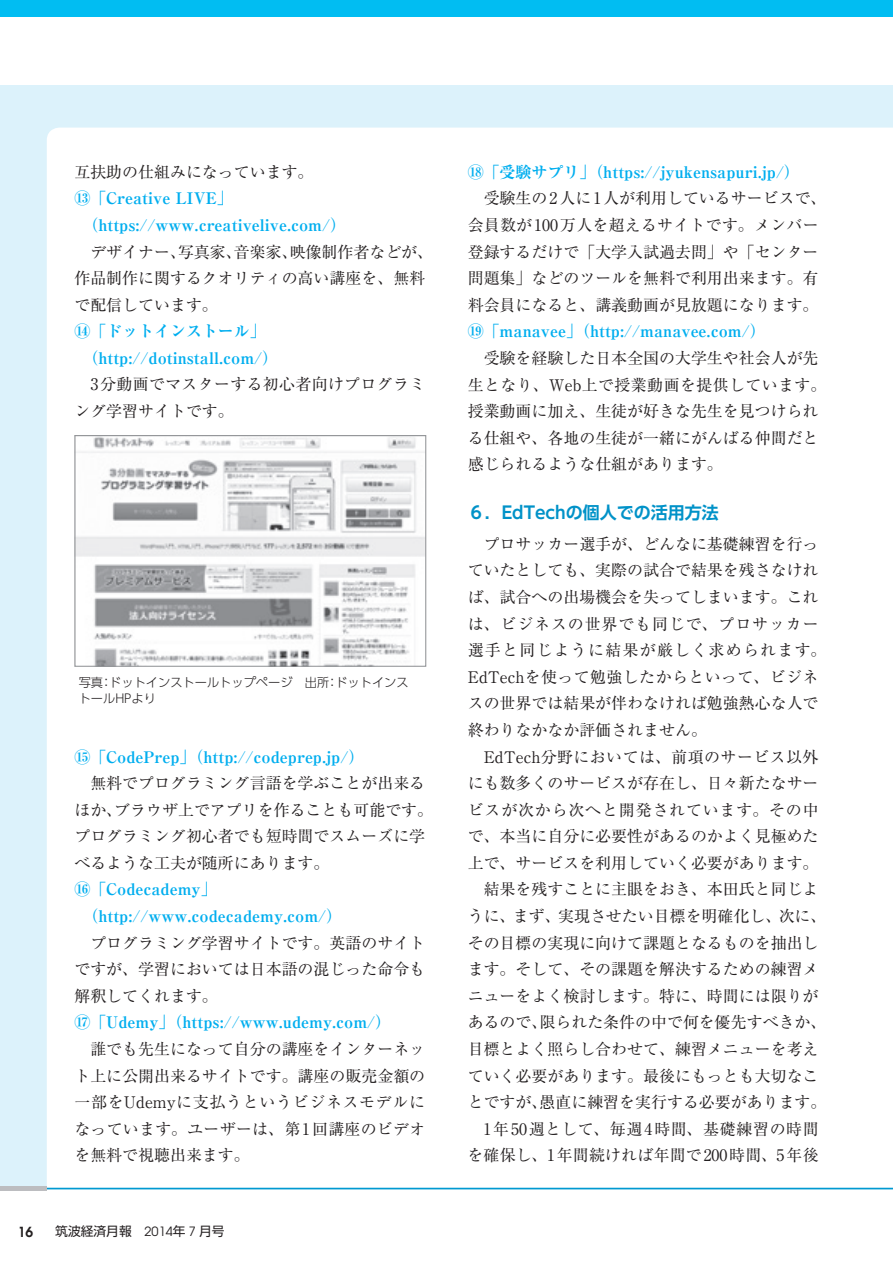
<style>
.page{position:relative;width:893px;height:1263px;background:#fff}
.page>*{position:absolute;margin:0;border:0;box-sizing:border-box;transform-origin:0 0}
.t1{font:700 16.95px "UD Shin Go Pro De";color:#0092c8}
.t2{font:15.9px/26.5px "Ryumin Pr 6";color:#231f20}
.t3{font:700 expanded 15.9px/26.5px "Ryumin Pr 6";color:#00aeef}
.t4{font:15.9px/26.5px "Ryumin Pr 6";letter-spacing:.02em;color:#231f20}
.t5{font:700 13.8px "Avian";color:#231f20}
.t6{font:12.75px "UD Shin Go Pro";color:#231f20}
.t7{font:300 12.15px/15.9px "UD Shin Go Pro";color:#231f20}
.s1{font-family:"Avian"}
</style>
<div class="page">
<div style="left:0;top:85px;width:893px;height:1101px;background:#dcf2fb"></div>
<div style="left:47px;top:128px;width:846px;height:1062px;background:#fff"></div>
<hr style="left:0;top:1188px;width:893px;height:1px;background:#0099d1">
<div style="left:0;top:1186px;width:47px;height:5px;background:#bcbdc0"></div>
<img style="left:76px;top:437px;width:348px;height:228px">
<div style="left:74px;top:435px;width:352px;height:232px;border:1px solid #939598"></div>
<div style="left:0;top:0;width:893px;height:17px;background:#01bdf2"></div>
<p class="t2" style="left:74px;top:158px;width:241px">互扶助の仕組みになっています。</p>
<p class="t3" style="left:74px;top:185px;width:273px">⑬「Creative LIVE」<br>　（https://www.creativelive.com/）</p>
<p class="t2" style="left:74px;top:237px;width:360px;text-indent:16px">デザイナー、写真家、音楽家、映像制作者などが、作品制作に関するクオリティの高い講座を、無料で配信しています。</p>
<p class="t3" style="left:74px;top:317px;width:205px">⑭「ドットインストール」　（http://dotinstall.com/）</p>
<p class="t4" style="left:74px;top:370px;width:352px;text-indent:16px">3分動画でマスターする初心者向けプログラミング学習サイトです。</p>
<p class="t7" style="left:79px;top:674px;width:332px">写真：ドットインストールトップページ　出所：ドットインストールHPより</p>
<p class="t3" style="left:74px;top:743px;width:291px">⑮「CodePrep」（http://codeprep.jp/）</p>
<p class="t2" style="left:74px;top:769px;width:360px;text-indent:16px">無料でプログラミング言語を学ぶことが出来るほか、ブラウザ上でアプリを作ることも可能です。プログラミング初心者でも短時間でスムーズに学べるような工夫が随所にあります。</p>
<p class="t3" style="left:74px;top:876px;width:269px">⑯「Codecademy」<br>　（http://www.codecademy.com/）</p>
<p class="t2" style="left:74px;top:928px;width:352px;text-align:justify;text-indent:16px">プログラミング学習サイトです。英語のサイトですが、学習においては日本語の混じった命令も解釈してくれます。</p>
<p class="t3" style="left:74px;top:1008px;width:318px">⑰「Udemy」（https://www.udemy.com/）</p>
<p class="t2" style="left:74px;top:1035px;width:352px;text-align:justify;text-indent:16px">誰でも先生になって自分の講座をインターネット上に公開出来るサイトです。講座の販売金額の一部をUdemyに支払うというビジネスモデルになっています。ユーザーは、第1回講座のビデオを無料で視聴出来ます。</p>
<p class="t5" style="left:18px;top:1222px;width:17px">16</p>
<p class="t6" style="left:55px;top:1221px;width:171px">筑波経済月報　<span class="s1">2014</span>年 <span class="s1">7</span> 月号</p>
<p class="t3" style="left:468px;top:158px;width:334px">⑱「受験サプリ」（https://jyukensapuri.jp/）</p>
<p class="t2" style="left:468px;top:184px;width:360px;text-indent:16px">受験生の2人に1人が利用しているサービスで、会員数が100万人を超えるサイトです。メンバー登録するだけで「大学入試過去問」や「センター問題集」などのツールを無料で利用出来ます。有料会員になると、講義動画が見放題になります。</p>
<p class="t3" style="left:468px;top:318px;width:299px">⑲「manavee」（http://manavee.com/）</p>
<p class="t2" style="left:468px;top:344px;width:360px;text-indent:16px">受験を経験した日本全国の大学生や社会人が先生となり、Web上で授業動画を提供しています。授業動画に加え、生徒が好きな先生を見つけられる仕組や、各地の生徒が一緒にがんばる仲間だと感じられるような仕組があります。</p>
<p class="t1" style="left:468px;top:499px;width:253px">６．EdTechの個人での活用方法</p>
<p class="t2" style="left:468px;top:530px;width:360px;text-indent:16px">プロサッカー選手が、どんなに基礎練習を行っていたとしても、実際の試合で結果を残さなければ、試合への出場機会を失ってしまいます。これは、ビジネスの世界でも同じで、プロサッカー選手と同じように結果が厳しく求められます。<br>EdTechを使って勉強したからといって、ビジネスの世界では結果が伴わなければ勉強熱心な人で終わりなかなか評価されません。</p>
<p class="t2" style="left:467px;top:742px;width:361px;text-align:center">EdTech分野においては、前項のサービス以外<br>にも数多くのサービスが存在し、日々新たなサービスが次から次へと開発されています。その中で、本当に自分に必要性があるのかよく見極めた上で、サービスを利用していく必要があります。結果を残すことに主眼をおき、本田氏と同じよ<br>うに、まず、実現させたい目標を明確化し、次に、その目標の実現に向けて課題となるものを抽出します。そして、その課題を解決するための練習メニューをよく検討します。特に、時間には限りがあるので、限られた条件の中で何を優先すべきか、目標とよく照らし合わせて、練習メニューを考えていく必要があります。最後にもっとも大切なことですが、愚直に練習を実行する必要があります。<br>1年50週として、毎週4時間、基礎練習の時間<br>を確保し、1年間続ければ年間で200時間、5年後</p>
</div>
